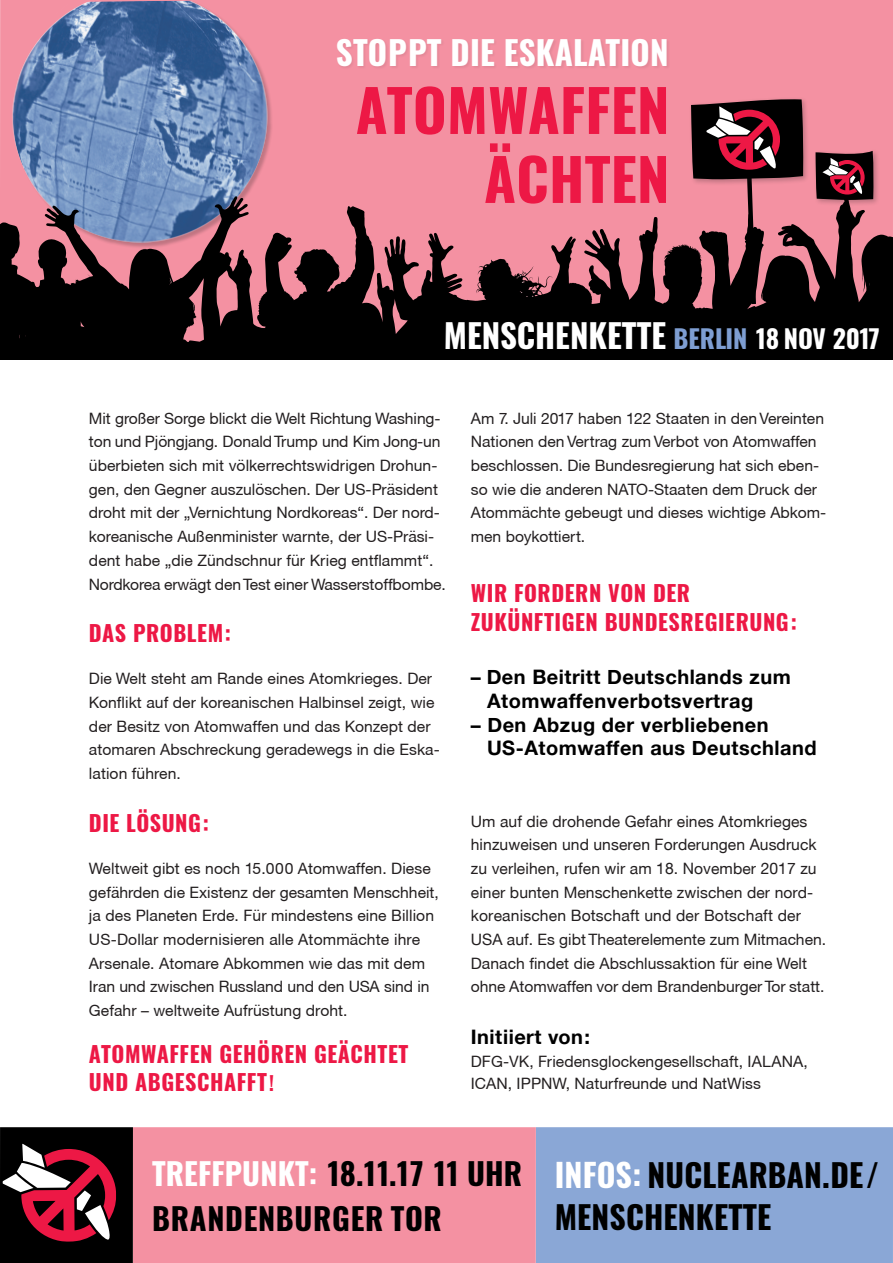
<style>
.page{position:relative;width:893px;height:1263px;background:#fff}
.page>*{position:absolute;margin:0;border:0;box-sizing:border-box;transform-origin:0 0}
.t1{font:700 57.9px/69px "Oswald";letter-spacing:.005em;color:#ed1845;text-align:right}
.t2{font:700 33px "Oswald";letter-spacing:.005em;color:#fff}
.t3{font:700 31.8px/42.2px "Oswald";letter-spacing:.005em;color:#000}
.t4{font:700 30.6px/45.2px "Oswald";letter-spacing:.005em;color:#000}
.t5{font:700 22.05px/28.7px "Oswald";letter-spacing:.025em;color:#ed1845}
.t6{font:700 19.95px/23.7px "Helvetica Neue";letter-spacing:.025em;color:#000}
.t7{font:15.75px/23.7px "Helvetica Neue CE";color:#231f20}
.t8{font:15.75px/23.7px "Helvetica Neue";letter-spacing:.005em;color:#231f20}
.s1{font-size:25.5px;color:#7e9ed2}
.s2{font-size:25.5px}
.s3{font-size:19.5px}
.s4{font-family:"Helvetica Neue"}
.s5{color:#fff}
.s6{font-size:32.25px;color:#fff}
</style>
<div class="page">
<div style="left:291px;top:0;width:602px;height:195px;background:#f491a2"></div>
<div style="left:813px;top:149px;width:67px;height:58px;background:#231f20;opacity:.25"></div>
<svg style="left:815px;top:151px;width:59px;height:44px;background:#572831"></svg>
<svg style="left:0;top:0;width:291px;height:195px;background:#8688af"></svg>
<div style="left:689px;top:97px;width:121px;height:89px;background:#231f20;opacity:.25"></div>
<div style="left:337px;top:39px;width:333px;height:31px;background:#eb8c9c"></div>
<svg style="left:0;top:195px;width:893px;height:165px;background:#5a3941"></svg>
<svg style="left:393px;top:299px;width:15px;height:25px"></svg>
<svg style="left:192px;top:303px;width:3px;height:7px"></svg>
<svg style="left:478px;top:281px;width:4px;height:8px"></svg>
<svg style="left:691px;top:98px;width:112px;height:206px;background:#74414a"></svg>
<svg style="left:169px;top:277px;width:3px;height:8px"></svg>
<svg style="left:19px;top:334px;width:7px;height:5px"></svg>
<svg style="left:516px;top:273px;width:24px;height:25px"></svg>
<div style="left:536px;top:1127px;width:357px;height:136px;background:#8aa7d6"></div>
<div style="left:133px;top:1127px;width:403px;height:136px;background:#f491a2"></div>
<svg style="left:0;top:1127px;width:133px;height:136px;background:#492029"></svg>
<h2 class="t2" style="left:336px;top:30px;width:334px">STOPPT DIE ESKALATION</h2>
<h1 class="t1" style="left:356px;top:78px;width:315px">ATOMWAFFEN<br>ÄCHTEN</h1>
<h2 class="t2" style="left:444px;top:313px;width:438px">MENSCHENKETTE <span class="s1">BERLIN</span> <span class="s2">18 NOV 2017</span></h2>
<p class="t7" style="left:89px;top:406px;width:358px">Mit großer Sorge blickt die Welt Richtung Washing&shy;ton und Pjöngjang. Donald Trump und Kim Jong-un überbieten sich mit völkerrechtswidrigen Drohun&shy;gen, den Gegner auszulöschen. Der US-Präsident droht mit der „Vernichtung Nordkoreas“. Der nord&shy;koreanische Außenminister warnte, der US-Präsi&shy;dent habe „die Zündschnur für Krieg entflammt“.<br>Nordkorea erwägt denTest einer Wasserstoffbombe.</p>
<h3 class="t5" style="left:89px;top:620px;width:144px">DAS PROBLEM:</h3>
<p class="t7" style="left:89px;top:667px;width:352px">Die Welt steht am Rande eines Atomkrieges. Der Konflikt auf der koreanischen Halbinsel zeigt, wie der Besitz von Atomwaffen und das Konzept der atomaren Abschreckung geradewegs in die Eska&shy;lation führen.</p>
<h3 class="t5" style="left:89px;top:809px;width:121px">DIE LÖSUNG:</h3>
<p class="t7" style="left:89px;top:857px;width:351px">Weltweit gibt es noch 15.000 Atomwaffen. Diese gefährden die Existenz der gesamten Menschheit, ja des Planeten Erde. Für mindestens eine Billion US-Dollar modernisieren alle Atommächte ihre Arsenale. Atomare Abkommen wie das mit dem Iran und zwischen Russland und den USA sind in Gefahr – weltweite Aufrüstung droht.</p>
<h3 class="t5" style="left:89px;top:1040px;width:321px">ATOMWAFFEN GEHÖREN GEÄCHTET<br>UND ABGESCHAFFT<span class="s3">!</span></h3>
<p class="t7" style="left:471px;top:406px;width:357px">Am 7. Juli 2017 haben 122 Staaten in den Vereinten Nationen den Vertrag zum Verbot von Atomwaffen beschlossen. Die Bundesregierung hat sich eben&shy;so wie die anderen NATO-Staaten dem Druck der Atommächte gebeugt und dieses wichtige Abkom&shy;men boykottiert.</p>
<h3 class="t5" style="left:471px;top:580px;width:328px">WIR FORDERN VON DER<br>ZUKÜNFTIGEN BUNDESREGIERUNG:</h3>
<p class="t6" style="left:487px;top:665px;width:305px;text-indent:-16px">– Den Beitritt Deutschlands zum<br>Atomwaffenverbotsvertrag</p>
<p class="t6" style="left:487px;top:712px;width:331px;text-indent:-16px">– Den Abzug der verbliebenen<br>US-Atomwaffen aus Deutschland</p>
<p class="t8" style="left:471px;top:809px;width:347px">Um auf die drohende Gefahr eines Atomkrieges hinzuweisen und unseren Forderungen Ausdruck zu verleihen, rufen wir am 18. November 2017 zu einer bunten Menschenkette zwischen der nord&shy;koreanischen Botschaft und der Botschaft der</p>
<p class="t7" style="left:471px;top:928px;width:357px"><span class="s4">USA auf.</span> Es gibt Theaterelemente zum Mitmachen.<br>Danach findet die Abschlussaktion für eine Welt ohne Atomwaffen vor dem Brandenburger Tor statt.</p>
<p class="t6" style="left:471px;top:1024px;width:121px">Initiiert von:</p>
<p class="t7" style="left:471px;top:1050px;width:338px;line-height:22.8px">DFG-VK, Friedensglockengesellschaft, IALANA,<br>ICAN, IPPNW, Naturfreunde und NatWiss</p>
<h3 class="t4" style="left:152px;top:1152px;width:372px"><span class="s5">TREFFPUNKT:</span> 18.11.17 11 UHR<br>BRANDENBURGER TOR</h3>
<h3 class="t3" style="left:555px;top:1154px;width:326px"><span class="s6">INFOS:</span> NUCLEARBAN.DE/<br>MENSCHENKETTE</h3>
</div>
